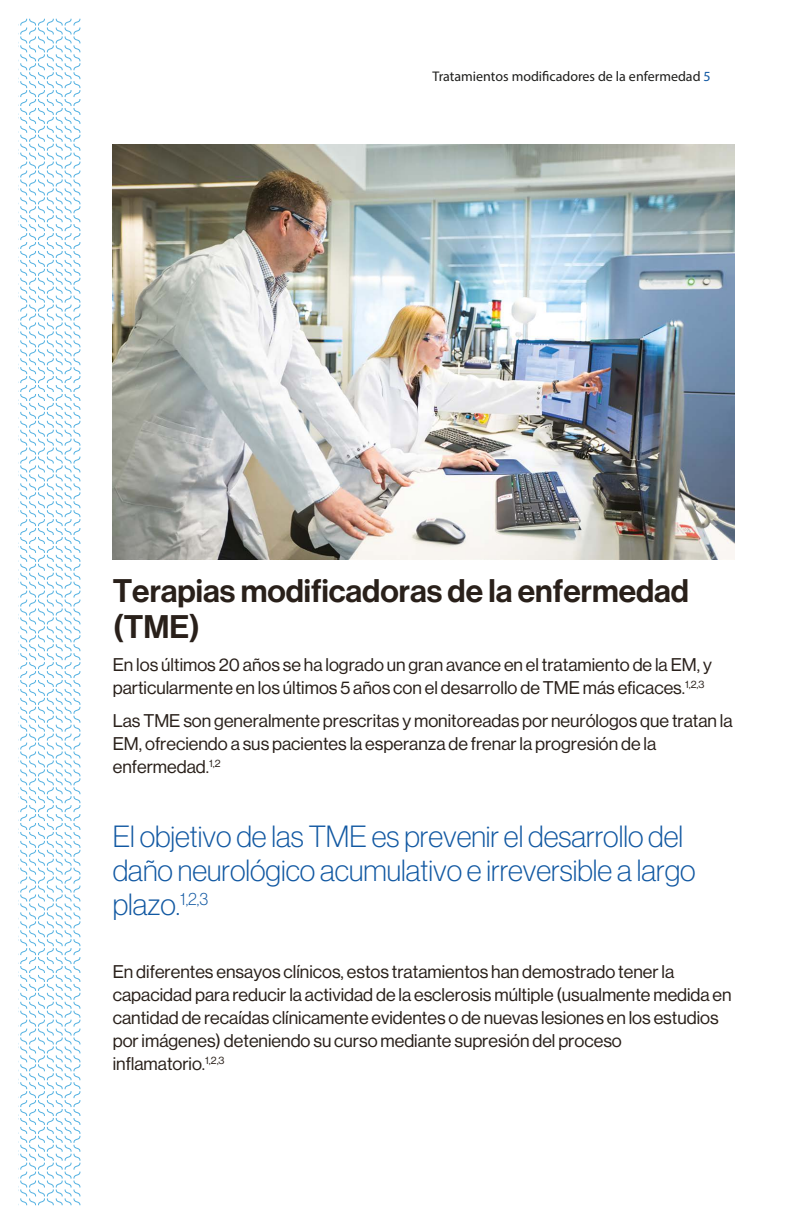
<style>
.page{position:relative;width:792px;height:1224px;background:#fff}
.page>*{position:absolute;margin:0;border:0;box-sizing:border-box;transform-origin:0 0}
.t1{font:500 32px/36px "Volta Modern Display 65";color:#29201a}
.t2{font:100 30px/34px "Volta Modern Display 35";color:#1158a2}
.t3{font:18px/23px "Volta Modern Display 55 Roman";color:#29201a}
.t4{font:14px "Myriad Pro";color:#1d1d1b}
.s1{color:#1158a2}
</style>
<div class="page">
<svg style="left:18px;top:18px;width:63px;height:1188px"></svg>
<img style="left:113px;top:144px;width:622px;height:416px">
<p class="t4" style="left:432px;top:68px;width:280px">Tratamientos modificadores de la enfermedad <span class="s1">5</span></p>
<h1 class="t1" style="left:113px;top:573px;width:578px">Terapias modificadoras de la enfermedad (TME)</h1>
<p class="t3" style="left:113px;top:653px;width:601px">En los últimos 20 años se ha logrado un gran avance en el tratamiento de la EM, y particularmente en los últimos 5 años con el desarrollo de TME más eficaces.<sup>1,2,3</sup></p>
<p class="t3" style="left:113px;top:709px;width:621px">Las TME son generalmente prescritas y monitoreadas por neurólogos que tratan la<br>EM, ofreciendo a sus pacientes la esperanza de frenar la progresión de la enfermedad.<sup>1,2</sup></p>
<h2 class="t2" style="left:113px;top:819px;width:584px">El objetivo de las TME es prevenir el desarrollo del daño neurológico acumulativo e irreversible a largo plazo.<sup>1,2,3</sup></h2>
<p class="t3" style="left:113px;top:960px;width:621px">En diferentes ensayos clínicos, estos tratamientos han demostrado tener la capacidad para reducir la actividad de la esclerosis múltiple (usualmente medida en cantidad de recaídas clínicamente evidentes o de nuevas lesiones en los estudios por imágenes) deteniendo su curso mediante supresión del proceso inflamatorio.<sup>1,2,3</sup></p>
</div>
